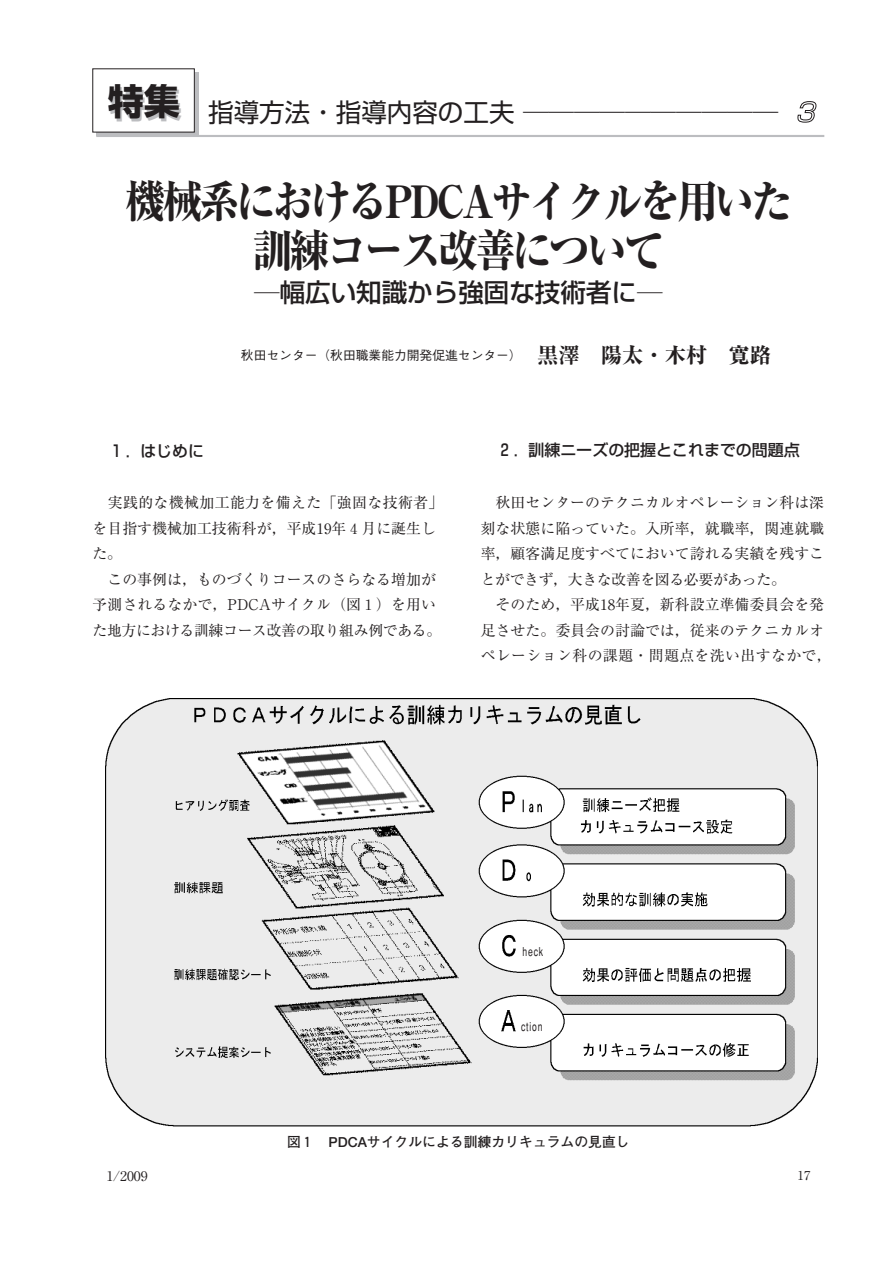
<style>
.page{position:relative;width:893px;height:1262px;background:#fff}
.page>*{position:absolute;margin:0;border:0;box-sizing:border-box;transform-origin:0 0}
.t1{font:800 44.7px/48.9px "Ryumin";letter-spacing:-.075em;color:#231f20;text-align:center;scale:.9 1}
.t2{font:25.5px "Shin Go";color:#231f20}
.t3{font:500 25.5px "Shin Go";color:#231f20}
.t4{font:500 15.9px "Shin Go";color:#231f20}
.t5{font:14.85px/25.5px "Ryumin";letter-spacing:.005em;color:#231f20}
.t6{font:700 13.8px "Futo Go B101";color:#231f20}
.t7{font:13.8px "Ryumin";color:#231f20}
.t8{font:500 12.75px "Gothic BBB";color:#231f20}
.t9{font:12.75px "Ryumin";color:#231f20}
.t10{font:500 12.3px "Gothic BBB";letter-spacing:.1em;color:#231f20;scale:.7 1}
.s1{font-weight:700;font-size:36.15px;color:#bcbdc0}
.s2{font-style:italic;color:#fff}
.s3{font-family:"Ryumin";font-weight:800;font-size:21.3px}
</style>
<div class="page">
<hr style="left:96px;top:135px;width:728px;height:2px;background:#bcbdc0">
<svg style="left:96px;top:72px;width:102px;height:63px"></svg>
<div style="left:93px;top:69px;width:101px;height:63px;background:#fff"></div>
<img style="left:105px;top:698px;width:712px;height:429px">
<h2 class="t2" style="left:109px;top:103px;width:711px"><span class="s1">特集</span> 指導方法・指導内容の工夫 ────────── <span class="s2">3</span></h2>
<h1 class="t1" style="left:125px;top:183px;width:742px">機械系におけるPDCAサイクルを用いた訓練コース改善について</h1>
<h2 class="t3" style="left:254px;top:283px;width:410px">―幅広い知識から強固な技術者に―</h2>
<p class="t8" style="left:241px;top:350px;width:531px">秋田センター（秋田職業能力開発促進センター） <span class="s3">黒澤　陽太・木村　寛路</span></p>
<p class="t4" style="left:108px;top:445px;width:97px">１．はじめに</p>
<p class="t5" style="left:92px;top:492px;width:352px;text-indent:15px">実践的な機械加工能力を備えた「強固な技術者」を目指す機械加工技術科が，平成19年４月に誕生した。</p>
<p class="t5" style="left:92px;top:568px;width:350px;text-indent:15px">この事例は，ものづくりコースのさらなる増加が予測されるなかで，PDCAサイクル（図１）を用いた地方における訓練コース改善の取り組み例である。</p>
<p class="t4" style="left:496px;top:444px;width:304px">２．訓練ニーズの把握とこれまでの問題点</p>
<p class="t5" style="left:480px;top:492px;width:345px;text-align:justify;text-indent:15px">秋田センターのテクニカルオペレーション科は深刻な状態に陥っていた。入所率，就職率，関連就職率，顧客満足度すべてにおいて誇れる実績を残すことができず，大きな改善を図る必要があった。</p>
<p class="t5" style="left:480px;top:594px;width:352px;text-align:center">そのため，平成18年夏，新科設立準備委員会を発<br>足させた。委員会の討論では，従来のテクニカルオペレーション科の課題・問題点を洗い出すなかで，</p>
<p class="t10" style="left:522px;top:947px;width:31px">heck</p>
<p class="t10" style="left:521px;top:1021px;width:32px">ction</p>
<p class="t6" style="left:287px;top:1136px;width:344px">図１　PDCAサイクルによる訓練カリキュラムの見直し</p>
<p class="t7" style="left:106px;top:1171px;width:43px">1/2009</p>
<p class="t9" style="left:797px;top:1171px;width:14px">17</p>
</div>
